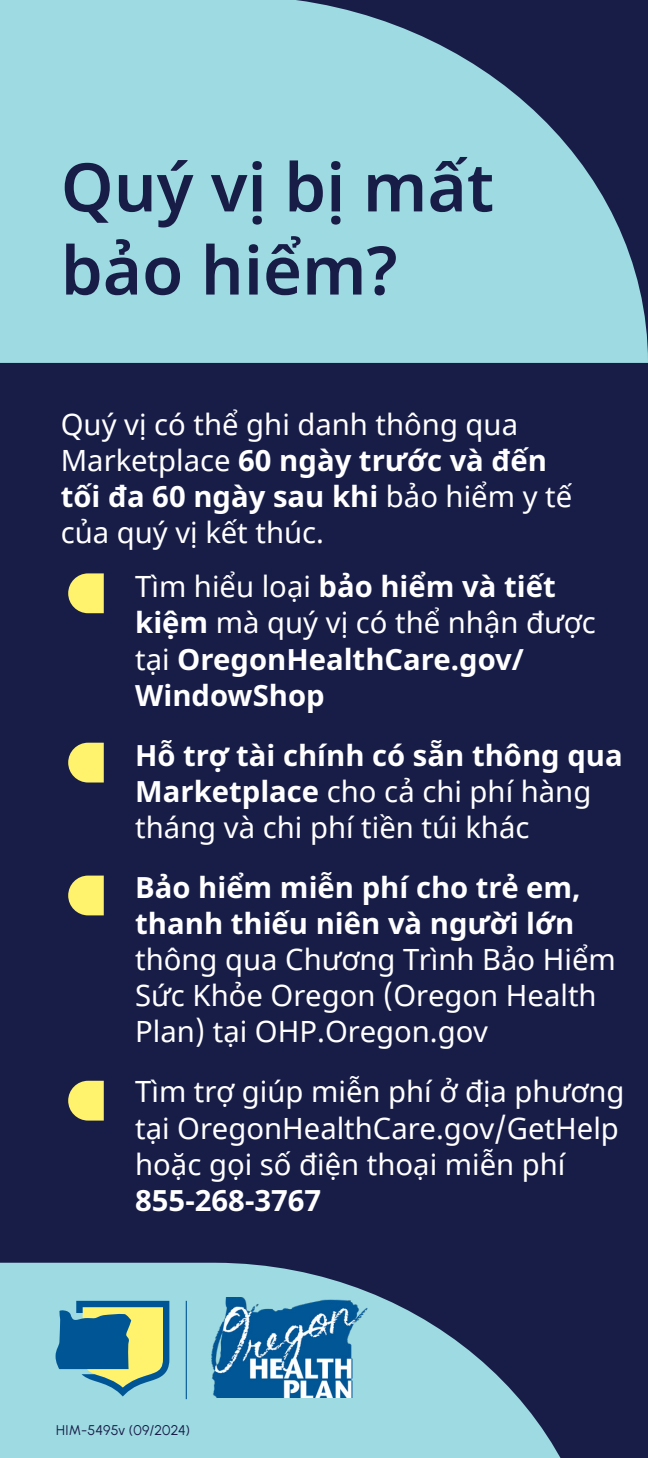
<style>
.page{position:relative;width:648px;height:1458px;background:#181d48}
.page>*{position:absolute;margin:0;border:0;box-sizing:border-box;transform-origin:0 0}
.t1{font:600 67.05px/83.2px "Noto Sans";color:#181d48}
.t2{font:29.25px/36px "Noto Sans";color:#fff}
.t3{font:700 29.25px/36px "Noto Sans";color:#fff}
.t4{font:13.95px "Urbanist";letter-spacing:.015em;color:#181d48}
.s1{font-weight:700}
.s2{font-weight:400}
</style>
<div class="page">
<svg style="left:0;top:0;width:648px;height:363px;background:#8cc0cd"></svg>
<svg style="left:68px;top:573px;width:36px;height:40px"></svg>
<svg style="left:68px;top:743px;width:36px;height:40px"></svg>
<svg style="left:68px;top:876px;width:36px;height:39px"></svg>
<svg style="left:68px;top:1081px;width:36px;height:40px"></svg>
<svg style="left:0;top:1263px;width:561px;height:195px;fill:#9edae2"></svg>
<img style="left:210px;top:1297px;width:159px;height:101px">
<hr style="left:186px;top:1301px;width:1px;height:98px;background:#005595">
<svg style="left:55px;top:1301px;width:114px;height:95px;background:#6ca09a"></svg>
<h1 class="t1" style="left:61px;top:147px;width:435px">Quý vị bị mất bảo hiểm?</h1>
<p class="t2" style="left:61px;top:407px;width:513px">Quý vị có thể ghi danh thông qua<br>Marketplace <span class="s1">60 ngày trước và đến tối đa 60 ngày sau khi</span> bảo hiểm y tế của quý vị kết thúc.</p>
<p class="t3" style="left:135px;top:570px;width:462px"><span class="s2">Tìm hiểu loại</span> bảo hiểm và tiết kiệm <span class="s2">mà quý vị có thể nhận được tại</span> OregonHealthCare.gov/<br>WindowShop</p>
<p class="t2" style="left:135px;top:738px;width:489px"><span class="s1">Hỗ trợ tài chính có sẵn thông qua<br>Marketplace</span> cho cả chi phí hàng tháng và chi phí tiền túi khác</p>
<p class="t3" style="left:135px;top:870px;width:447px">Bảo hiểm miễn phí cho trẻ em, thanh thiếu niên và người lớn</p>
<p class="t2" style="left:135px;top:943px;width:482px">thông qua Chương Trình Bảo Hiểm<br>Sức Khỏe Oregon (Oregon Health<br>Plan) tại OHP.Oregon.gov</p>
<p class="t2" style="left:135px;top:1075px;width:491px">Tìm trợ giúp miễn phí ở địa phương tại OregonHealthCare.gov/GetHelp hoặc gọi số điện thoại miễn phí</p>
<p class="t3" style="left:135px;top:1183px;width:188px">855-268-3767</p>
<p class="t4" style="left:56px;top:1420px;width:136px">HIM-5495v (09/2024)</p>
</div>
